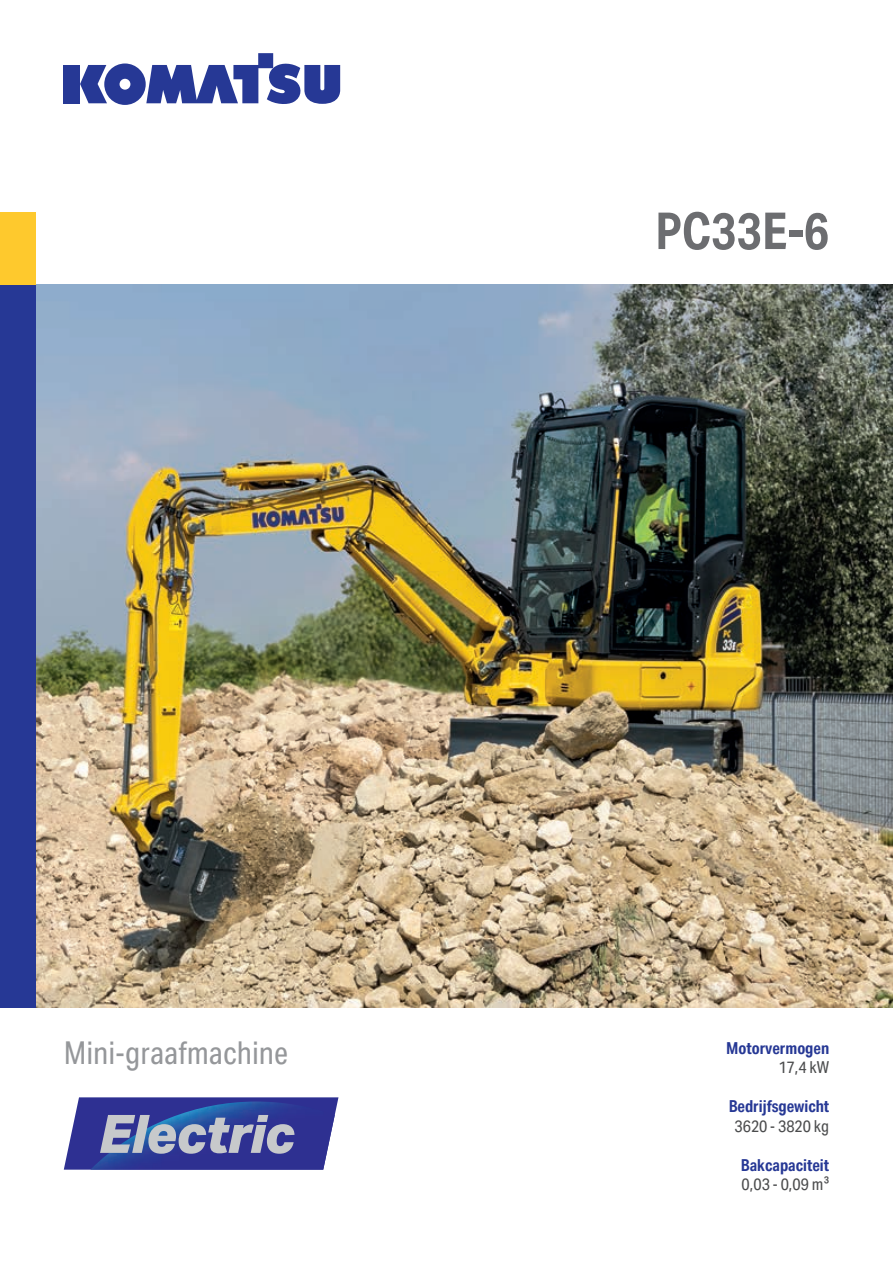
<style>
.page{position:relative;width:893px;height:1263px;background:#fff}
.page>*{position:absolute;margin:0;border:0;box-sizing:border-box;transform-origin:0 0}
.t1{font:700 51px "Aktiv Grotesk Cd";color:#6c6d70}
.t2{font:31.5px "Aktiv Grotesk Cd";color:#95979a}
.t3{font:700 16.5px "Aktiv Grotesk Cd";color:#263895}
.t4{font:16.5px "Aktiv Grotesk Cd";color:#4b4c4d}
</style>
<div class="page">
<img style="left:36px;top:285px;width:857px;height:723px">
<svg style="left:64px;top:1097px;width:274px;height:73px;background:#565fa5"></svg>
<div style="left:64px;top:65px;width:16px;height:38px;background:#263895"></div>
<svg style="left:80px;top:53px;width:260px;height:52px"></svg>
<div style="left:0;top:213px;width:36px;height:85px;background:#fec92d"></div>
<div style="left:0;top:285px;width:36px;height:723px;background:#263895"></div>
<h2 class="t2" style="left:64px;top:1035px;width:226px">Mini-graafmachine</h2>
<h1 class="t1" style="left:655px;top:202px;width:176px">PC33E-6</h1>
<p class="t3" style="left:726px;top:1038px;width:105px">Motorvermogen</p>
<p class="t4" style="left:778px;top:1058px;width:52px">17,4 kW</p>
<p class="t3" style="left:729px;top:1097px;width:102px">Bedrijfsgewicht</p>
<p class="t4" style="left:734px;top:1116px;width:96px">3620 - 3820 kg</p>
<p class="t3" style="left:741px;top:1155px;width:90px">Bakcapaciteit</p>
<p class="t4" style="left:742px;top:1175px;width:89px">0,03 - 0,09 m³</p>
</div>
